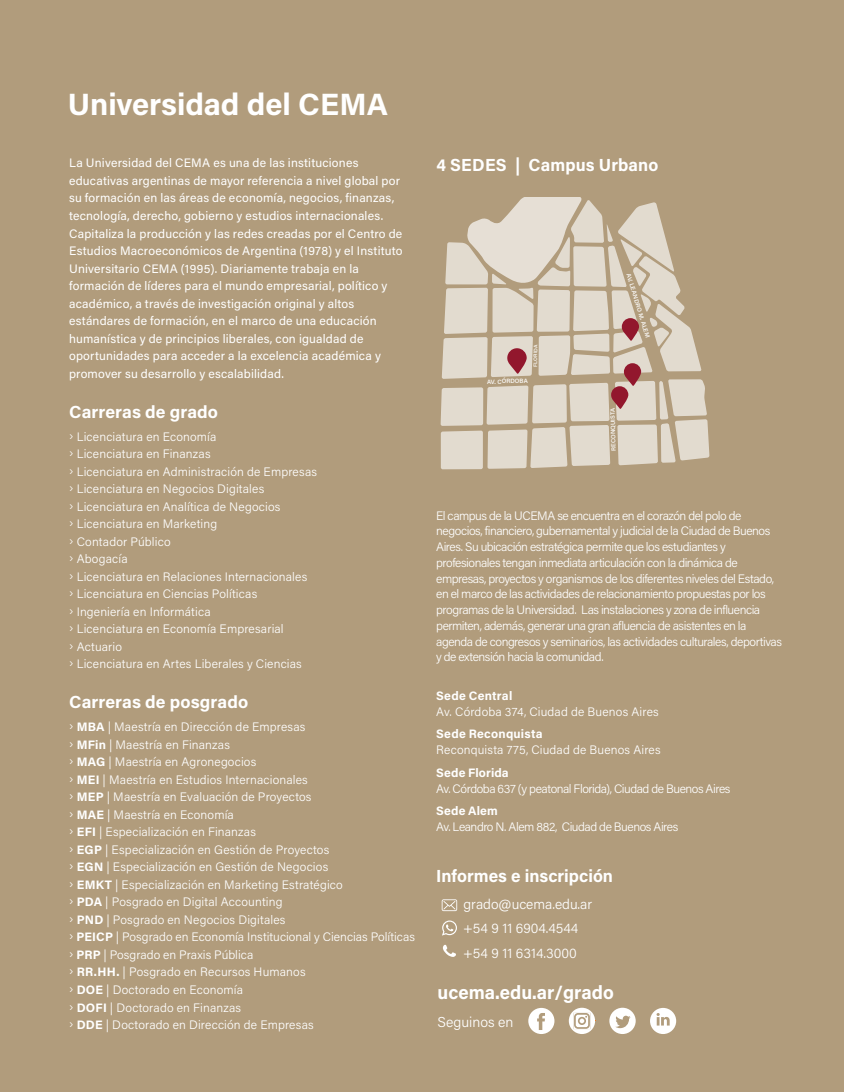
<style>
.page{position:relative;width:844px;height:1092px;background:#fff}
.page>*{position:absolute;margin:0;border:0;box-sizing:border-box;transform-origin:0 0}
.t1{font:700 30.8px "Acumin Pro";color:#fff}
.t2{font:700 19.07px "Acumin Pro";color:#fff}
.t3{font:700 17.5px "Acumin Pro";letter-spacing:.005em;color:#fff}
.t4{font:300 14.35px "Acumin Pro";color:#fff}
.t5{font:300 14px/24.5px "Acumin Pro";color:#fff}
.t6{font:300 12.25px/17.5px "Acumin Pro";letter-spacing:.005em;color:#fff}
.t7{font:300 12.25px/15.8px "Acumin Pro";letter-spacing:-.035em;color:#fff}
.t8{font:12.25px/17.5px "Acumin Pro";letter-spacing:.015em;color:#fff}
.t9{font:700 12.25px "Acumin Pro";letter-spacing:.015em;color:#fff}
.t10{font:600 6.12px "Acumin Pro";color:#fff}
.t11{font:600 5.08px "Acumin Pro";letter-spacing:-.005em;color:#fff}
.s1{font-weight:700}
</style>
<div class="page">
<div style="left:0;top:0;width:843px;height:1091px;background:#b19c7c"></div>
<svg style="left:442px;top:920px;width:15px;height:15px"></svg>
<svg style="left:443px;top:944px;width:13px;height:13px"></svg>
<svg style="left:441px;top:899px;width:16px;height:12px"></svg>
<svg style="left:528px;top:1007px;width:26px;height:26px"></svg>
<svg style="left:609px;top:1007px;width:26px;height:26px"></svg>
<svg style="left:568px;top:1007px;width:27px;height:26px"></svg>
<svg style="left:650px;top:1007px;width:26px;height:26px"></svg>
<svg style="left:440px;top:197px;width:269px;height:272px"></svg>
<h1 class="t1" style="left:68px;top:82px;width:321px">Universidad del CEMA</h1>
<p class="t8" style="left:69px;top:154px;width:335px">La Universidad del CEMA es una de las instituciones educativas argentinas de mayor referencia a nivel global por su formación en las áreas de economía, negocios, finanzas, tecnología, derecho, gobierno y estudios internacionales.<br>Capitaliza la producción y las redes creadas por el Centro de Estudios Macroeconómicos de Argentina (1978) y el Instituto Universitario CEMA (1995). Diariamente trabaja en la formación de líderes para el mundo empresarial, político y académico, a través de investigación original y altos estándares de formación, en el marco de una educación humanística y de principios liberales, con igualdad de oportunidades para acceder a la excelencia académica y promover su desarrollo y escalabilidad.</p>
<h3 class="t3" style="left:69px;top:399px;width:150px">Carreras de grado</h3>
<p class="t6" style="left:69px;top:427px;width:249px">› Licenciatura en Economía<br>› Licenciatura en Finanzas<br>› Licenciatura en Administración de Empresas › Licenciatura en Negocios Digitales<br>› Licenciatura en Analítica de Negocios<br>› Licenciatura en Marketing<br>› Contador Público<br>› Abogacía<br>› Licenciatura en Relaciones Internacionales<br>› Licenciatura en Ciencias Políticas<br>› Ingeniería en Informática<br>› Licenciatura en Economía Empresarial<br>› Actuario<br>› Licenciatura en Artes Liberales y Ciencias</p>
<h3 class="t3" style="left:69px;top:690px;width:180px">Carreras de posgrado</h3>
<p class="t6" style="left:69px;top:717px;width:347px">› <span class="s1">MBA</span> | Maestría en Dirección de Empresas<br>› <span class="s1">MFin</span> | Maestría en Finanzas<br>› <span class="s1">MAG</span> | Maestría en Agronegocios<br>› <span class="s1">MEI</span> | Maestría en Estudios Internacionales<br>› <span class="s1">MEP</span> | Maestría en Evaluación de Proyectos<br>› <span class="s1">MAE</span> | Maestría en Economía<br>› <span class="s1">EFI</span> | Especialización en Finanzas<br>› <span class="s1">EGP</span> | Especialización en Gestión de Proyectos<br>› <span class="s1">EGN</span> | Especialización en Gestión de Negocios<br>› <span class="s1">EMKT</span> | Especialización en Marketing Estratégico<br>› <span class="s1">PDA</span> | Posgrado en Digital Accounting<br>› <span class="s1">PND</span> | Posgrado en Negocios Digitales<br>› <span class="s1">PEICP</span> | Posgrado en Economía Institucional y Ciencias Políticas › <span class="s1">PRP</span> | Posgrado en Praxis Pública<br>› <span class="s1">RR.HH.</span> | Posgrado en Recursos Humanos<br>› <span class="s1">DOE</span> | Doctorado en Economía<br>› <span class="s1">DOFI</span> | Doctorado en Finanzas<br>› <span class="s1">DDE</span> | Doctorado en Dirección de Empresas</p>
<h3 class="t3" style="left:436px;top:152px;width:223px">4 SEDES | Campus Urbano</h3>
<p class="t11" style="left:532px;top:366px;width:23px;rotate:-90deg">FLORIDA</p>
<p class="t10" style="left:487px;top:377px;width:42px;rotate:-1deg">AV. CÓRDOBA</p>
<p class="t10" style="left:632px;top:272px;width:68px;rotate:73deg">AV. LEANDRO M. ALEM</p>
<p class="t10" style="left:609px;top:451px;width:45px;rotate:-91deg">RECONQUISTA</p>
<p class="t7" style="left:436px;top:507px;width:347px">El campus de la UCEMA se encuentra en el corazón del polo de negocios, financiero, gubernamental y judicial de la Ciudad de Buenos Aires. Su ubicación estratégica permite que los estudiantes y profesionales tengan inmediata articulación con la dinámica de empresas, proyectos y organismos de los diferentes niveles del Estado, en el marco de las actividades de relacionamiento propuestas por los programas de la Universidad. Las instalaciones y zona de influencia permiten, además, generar una gran afluencia de asistentes en la agenda de congresos y seminarios, las actividades culturales, deportivas y de extensión hacia la comunidad.</p>
<p class="t9" style="left:436px;top:687px;width:78px">Sede Central</p>
<p class="t6" style="left:436px;top:702px;width:224px">Av. Córdoba 374, Ciudad de Buenos Aires</p>
<p class="t9" style="left:436px;top:725px;width:108px">Sede Reconquista</p>
<p class="t6" style="left:436px;top:740px;width:226px">Reconquista 775, Ciudad de Buenos Aires</p>
<p class="t9" style="left:436px;top:764px;width:74px">Sede Florida</p>
<p class="t7" style="left:436px;top:780px;width:296px">Av. Córdoba 637 (y peatonal Florida), Ciudad de Buenos Aires</p>
<p class="t9" style="left:436px;top:802px;width:63px">Sede Alem</p>
<p class="t7" style="left:436px;top:818px;width:244px">Av. Leandro N. Alem 882, Ciudad de Buenos Aires</p>
<h3 class="t3" style="left:436px;top:863px;width:178px">Informes e inscripción</h3>
<p class="t5" style="left:463px;top:891px;width:131px">grado@ucema.edu.ar +54 9 11 6904.4544 +54 9 11 6314.3000</p>
<h2 class="t2" style="left:437px;top:979px;width:178px">ucema.edu.ar/grado</h2>
<p class="t4" style="left:437px;top:1011px;width:77px">Seguinos en</p>
</div>
